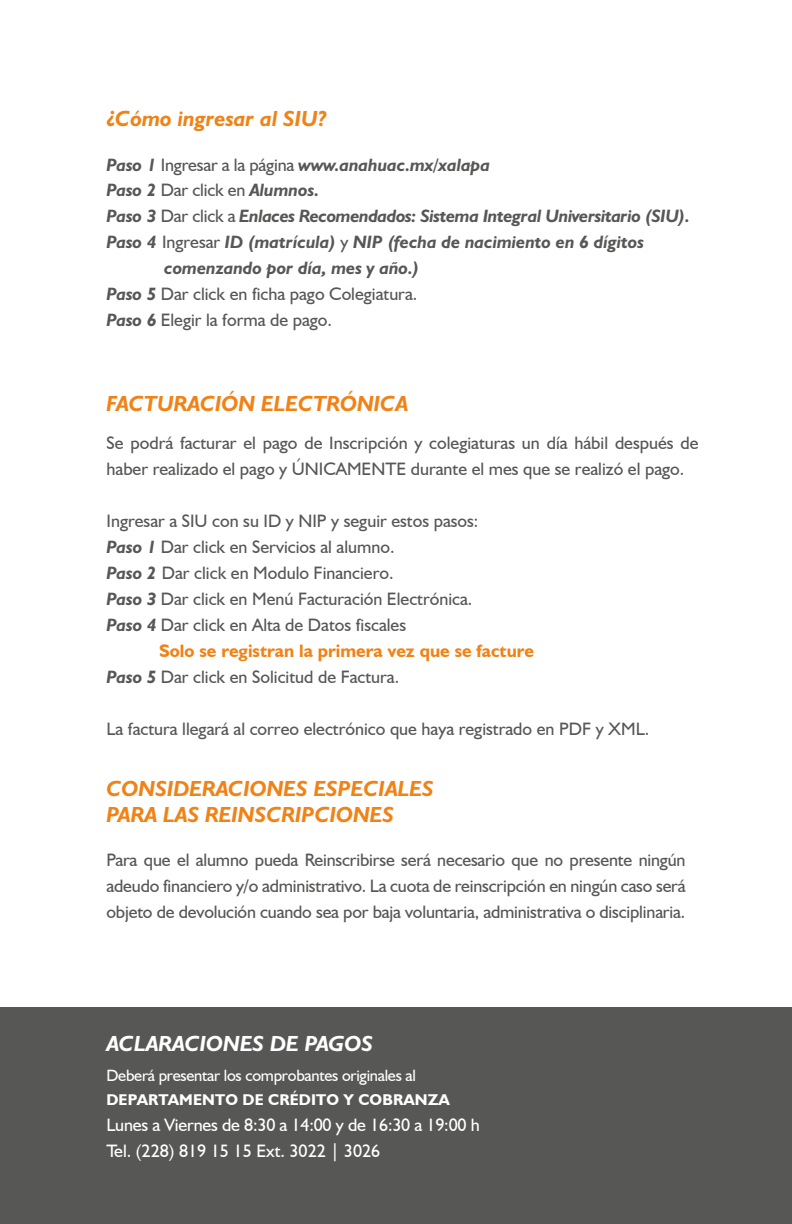
<style>
.page{position:relative;width:792px;height:1224px;background:#fff}
.page>*{position:absolute;margin:0;border:0;box-sizing:border-box;transform-origin:0 0}
.t1{font:italic 700 22px/26.4px "Humanist 521 BT";color:#f08216}
.t2{font:italic 700 22px "Humanist 521 BT";color:#fff}
.t3{font:18px/26px "Humanist 521 BT";color:#575756}
.t4{font:italic 700 18px "Humanist 521 BT";color:#575756}
.t5{font:700 18px/26px "Humanist 521 BT";color:#f08216}
.t6{font:18px/26px "Humanist 521 BT";letter-spacing:-.01em;color:#fff}
.t7{font:italic 700 18px "Humanist 521 BT";letter-spacing:-.02em;color:#575756}
.t8{font:16.4px "Humanist 521 BT";letter-spacing:-.015em;color:#fff}
.t9{font:700 15.6px "Humanist 521 BT";letter-spacing:.01em;color:#fff}
.s1{font-weight:400;font-style:normal}
.s2{font-weight:700;font-style:italic}
.s3{font-style:italic;color:#575756}
.s4{font-weight:400;color:#575756}
</style>
<div class="page">
<div style="left:0;top:1007px;width:792px;height:217px;background:#575756"></div>
<p class="t1" style="left:106px;top:104px;width:222px">¿Cómo ingresar al SIU?</p>
<p class="t4" style="left:106px;top:153px;width:385px">Paso 1 <span class="s1">Ingresar a la página</span> www.anahuac.mx/xalapa</p>
<p class="t4" style="left:106px;top:179px;width:214px">Paso 2 <span class="s1">Dar click en</span> Alumnos.</p>
<p class="t7" style="left:106px;top:205px;width:585px">Paso 3 <span class="s1">Dar click a</span> Enlaces Recomendados: Sistema Integral Universitario (SIU).</p>
<p class="t4" style="left:106px;top:231px;width:539px">Paso 4 <span class="s1">Ingresar</span> ID (matrícula) <span class="s1">y</span> NIP (fecha de nacimiento en 6 dígitos</p>
<p class="t4" style="left:164px;top:257px;width:257px">comenzando por día, mes y año.)</p>
<p class="t3" style="left:106px;top:281px;width:312px"><span class="s2">Paso 5</span> Dar click en ficha pago Colegiatura.</p>
<p class="t3" style="left:106px;top:307px;width:227px"><span class="s2">Paso 6</span> Elegir la forma de pago.</p>
<p class="t1" style="left:107px;top:389px;width:303px">FACTURACIÓN ELECTRÓNICA</p>
<p class="t3" style="left:107px;top:429px;width:594px">Se podrá facturar el pago de Inscripción y colegiaturas un día hábil después de haber realizado el pago y ÚNICAMENTE durante el mes que se realizó el pago.</p>
<p class="t3" style="left:107px;top:507px;width:373px">Ingresar a SIU con su ID y NIP y seguir estos pasos:<br><span class="s2">Paso 1</span> Dar click en Servicios al alumno.<br><span class="s2">Paso 2</span> Dar click en Modulo Financiero.<br><span class="s2">Paso 3</span> Dar click en Menú Facturación Electrónica.<br><span class="s2">Paso 4</span> Dar click en Alta de Datos fiscales</p>
<p class="t5" style="left:107px;top:637px;width:429px;text-indent:53px">Solo se registran la primera vez que se facture<br><span class="s3">Paso 5</span> <span class="s4">Dar click en Solicitud de Factura.</span></p>
<p class="t3" style="left:107px;top:715px;width:544px">La factura llegará al correo electrónico que haya registrado en PDF y XML.</p>
<p class="t1" style="left:107px;top:775px;width:329px">CONSIDERACIONES ESPECIALES<br>PARA LAS REINSCRIPCIONES</p>
<p class="t3" style="left:107px;top:847px;width:581px;text-align:justify">Para que el alumno pueda Reinscribirse será necesario que no presente ningún adeudo financiero y/o administrativo. La cuota de reinscripción en ningún caso será objeto de devolución cuando sea por baja voluntaria, administrativa o disciplinaria.</p>
<p class="t2" style="left:107px;top:1030px;width:268px">ACLARACIONES DE PAGOS</p>
<p class="t8" style="left:106px;top:1065px;width:311px">Deberá presentar los comprobantes originales al</p>
<p class="t9" style="left:106px;top:1090px;width:345px">DEPARTAMENTO DE CRÉDITO Y COBRANZA</p>
<p class="t6" style="left:106px;top:1111px;width:375px">Lunes a Viernes de 8:30 a 14:00 y de 16:30 a 19:00 h<br>Tel. (228) 819 15 15 Ext. 3022 | 3026</p>
</div>
